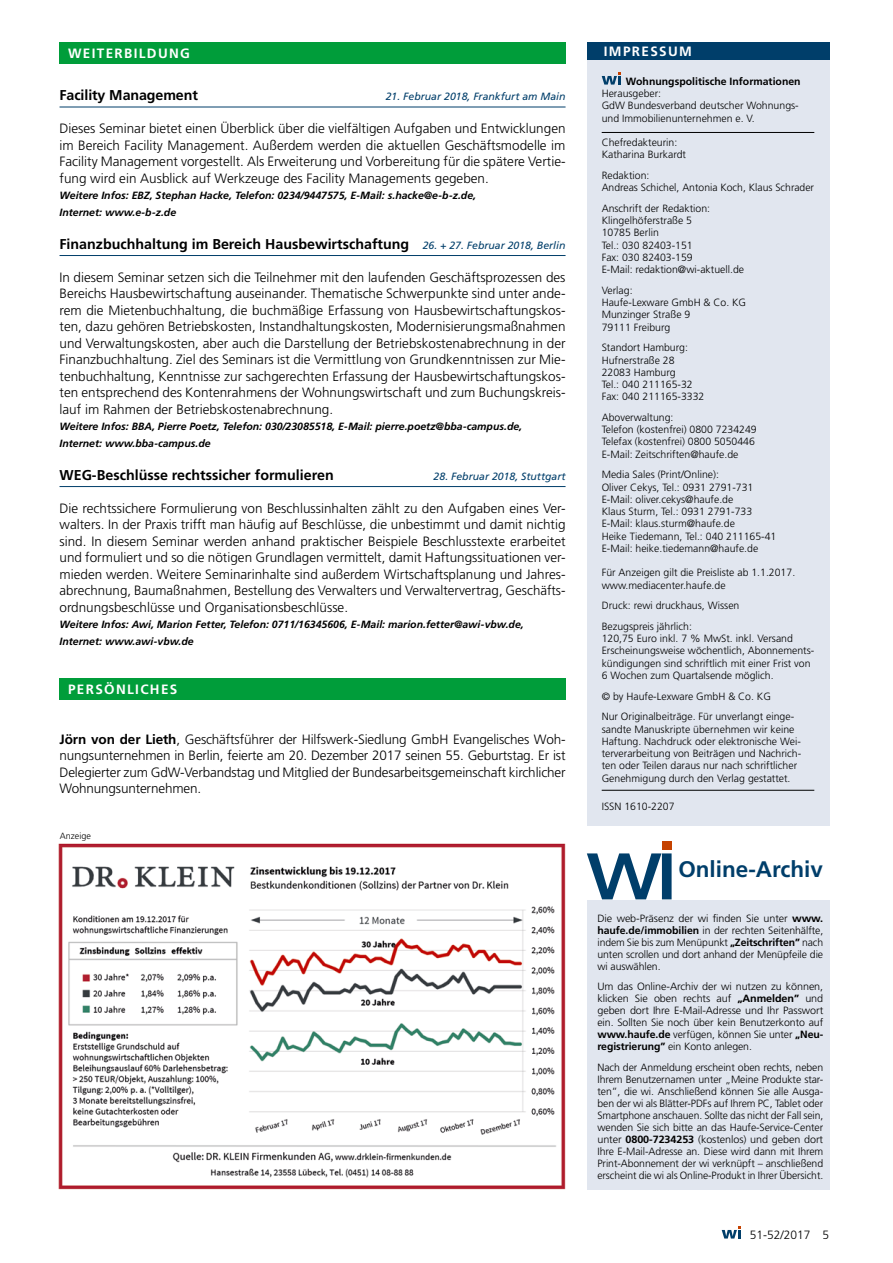
<style>
.page{position:relative;width:893px;height:1263px;background:#fff}
.page>*{position:absolute;margin:0;border:0;box-sizing:border-box;transform-origin:0 0}
.t1{font:700 22.5px "Frutiger";color:#003e6a}
.t2{font:700 14.25px "Frutiger";color:#000}
.t3{font:300 13.5px/16.5px "Frutiger";color:#000;text-align:justify}
.t4{font:700 13.5px "Frutiger";letter-spacing:.1em;color:#fff}
.t5{font:300 12px "Frutiger";color:#000}
.t6{font:300 10.5px/12.3px "Frutiger";color:#000}
.t7{font:italic 700 10.5px/16.5px "Frutiger";color:#000}
.t8{font:italic 10.5px "Frutiger";color:#003e6a}
.t9{font:700 10.5px "Frutiger";color:#000}
.t10{font:300 9px "Frutiger";color:#000}
.s1{font-weight:400;font-style:italic;font-size:10.5px;color:#003e6a}
.s2{font-weight:700}
</style>
<div class="page">
<div style="left:60px;top:43px;width:506px;height:21px;background:#009d3a"></div>
<div style="left:587px;top:43px;width:242px;height:783px;background:#e1e6ef"></div>
<hr style="left:602px;top:132px;width:212px;height:1px;background:#000">
<hr style="left:602px;top:790px;width:212px;height:1px;background:#000">
<div style="left:587px;top:43px;width:242px;height:17px;background:#003e6a"></div>
<svg style="left:602px;top:72px;width:19px;height:13px"></svg>
<img style="left:58px;top:843px;width:508px;height:347px">
<hr style="left:60px;top:107px;width:506px;height:1px;background:#003e6a">
<hr style="left:60px;top:255px;width:506px;height:1px;background:#003e6a">
<hr style="left:60px;top:486px;width:506px;height:1px;background:#003e6a">
<div style="left:587px;top:900px;width:242px;height:289px;background:#e1e6ef"></div>
<svg style="left:587px;top:853px;width:85px;height:46px"></svg>
<div style="left:662px;top:840px;width:10px;height:9px;background:#c54200"></div>
<div style="left:60px;top:678px;width:506px;height:21px;background:#009d3a"></div>
<svg style="left:722px;top:1226px;width:19px;height:12px"></svg>
<p class="t4" style="left:68px;top:46px;width:123px">WEITERBILDUNG</p>
<h2 class="t2" style="left:60px;top:87px;width:140px">Facility Management</h2>
<p class="t8" style="left:386px;top:91px;width:181px">21. Februar 2018, Frankfurt am Main</p>
<p class="t3" style="left:60px;top:121px;width:508px">Dieses Seminar bietet einen Überblick über die vielfältigen Aufgaben und Entwicklungen im Bereich Facility Management. Außerdem werden die aktuellen Geschäftsmodelle im Facility Management vorgestellt. Als Erweiterung und Vorbereitung für die spätere Vertie&shy;fung wird ein Ausblick auf Werkzeuge des Facility Managements gegeben.</p>
<p class="t7" style="left:60px;top:187px;width:418px">Weitere Infos: EBZ, Stephan Hacke, Telefon: 0234/9447575, E-Mail: s.hacke@e-b-z.de,<br>Internet: www.e-b-z.de</p>
<h2 class="t2" style="left:60px;top:235px;width:507px">Finanzbuchhaltung im Bereich Hausbewirtschaftung <span class="s1">26. + 27. Februar 2018, Berlin</span></h2>
<p class="t3" style="left:60px;top:269px;width:508px">In diesem Seminar setzen sich die Teilnehmer mit den laufenden Geschäftsprozessen des Bereichs Hausbewirtschaftung auseinander. Thematische Schwerpunkte sind unter ande&shy;rem die Mietenbuchhaltung, die buchmäßige Erfassung von Hausbewirtschaftungskos&shy;ten, dazu gehören Betriebskosten, Instandhaltungskosten, Modernisierungsmaßnahmen und Verwaltungskosten, aber auch die Darstellung der Betriebskostenabrechnung in der Finanzbuchhaltung. Ziel des Seminars ist die Vermittlung von Grundkenntnissen zur Mie&shy;tenbuchhaltung, Kenntnisse zur sachgerechten Erfassung der Hausbewirtschaftungskos&shy;ten entsprechend des Kontenrahmens der Wohnungswirtschaft und zum Buchungskreis&shy;lauf im Rahmen der Betriebskostenabrechnung.</p>
<p class="t7" style="left:60px;top:418px;width:464px">Weitere Infos: BBA, Pierre Poetz, Telefon: 030/23085518, E-Mail: pierre.poetz@bba-campus.de,<br>Internet: www.bba-campus.de</p>
<h2 class="t2" style="left:60px;top:466px;width:276px">WEG-Beschlüsse rechtssicher formulieren</h2>
<p class="t8" style="left:434px;top:470px;width:133px">28. Februar 2018, Stuttgart</p>
<p class="t3" style="left:60px;top:500px;width:508px">Die rechtssichere Formulierung von Beschlussinhalten zählt zu den Aufgaben eines Ver&shy;walters. In der Praxis trifft man häufig auf Beschlüsse, die unbestimmt und damit nichtig sind. In diesem Seminar werden anhand praktischer Beispiele Beschlusstexte erarbeitet und formuliert und so die nötigen Grundlagen vermittelt, damit Haftungssituationen ver&shy;mieden werden. Weitere Seminarinhalte sind außerdem Wirtschaftsplanung und Jahres&shy;abrechnung, Baumaßnahmen, Bestellung des Verwalters und Verwaltervertrag, Geschäfts&shy;ordnungsbeschlüsse und Organisationsbeschlüsse.</p>
<p class="t7" style="left:60px;top:616px;width:466px">Weitere Infos: Awi, Marion Fetter, Telefon: 0711/16345606, E-Mail: marion.fetter@awi-vbw.de,<br>Internet: www.awi-vbw.de</p>
<p class="t4" style="left:68px;top:681px;width:111px">PERSÖNLICHES</p>
<p class="t3" style="left:60px;top:731px;width:508px"><span class="s2">Jörn von der Lieth</span>, Geschäftsführer der Hilfswerk-Siedlung GmbH Evangelisches Woh&shy;nungsunternehmen in Berlin, feierte am 20. Dezember 2017 seinen 55. Geburtstag. Er ist Delegierter zum GdW-Verbandstag und Mitglied der Bundesarbeitsgemeinschaft kirchlicher Wohnungsunternehmen.</p>
<p class="t10" style="left:60px;top:831px;width:33px">Anzeige</p>
<p class="t4" style="left:604px;top:43px;width:90px">IMPRESSUM</p>
<p class="t9" style="left:626px;top:75px;width:176px">Wohnungspolitische Informationen</p>
<p class="t6" style="left:602px;top:87px;width:198px">Herausgeber:<br>GdW Bundesverband deutscher Wohnungs&shy;und Immobilienunternehmen e. V.</p>
<p class="t6" style="left:602px;top:136px;width:86px">Chefredakteurin:<br>Katharina Burkardt</p>
<p class="t6" style="left:602px;top:169px;width:214px">Redaktion:<br>Andreas Schichel, Antonia Koch, Klaus Schrader</p>
<p class="t6" style="left:602px;top:202px;width:144px">Anschrift der Redaktion:<br>Klingelhöferstraße 5<br>10785 Berlin<br>Tel.: 030 82403-151<br>Fax: 030 82403-159<br>E-Mail: redaktion@wi-aktuell.de</p>
<p class="t6" style="left:602px;top:284px;width:146px">Verlag:<br>Haufe-Lexware GmbH &amp; Co. KG<br>Munzinger Straße 9<br>79111 Freiburg</p>
<p class="t6" style="left:602px;top:342px;width:104px">Standort Hamburg:<br>Hufnerstraße 28<br>22083 Hamburg<br>Tel.: 040 211165-32<br>Fax: 040 211165-3332</p>
<p class="t6" style="left:602px;top:411px;width:157px">Aboverwaltung:<br>Telefon (kostenfrei) 0800 7234249<br>Telefax (kostenfrei) 0800 5050446<br>E-Mail: Zeitschriften@haufe.de</p>
<p class="t6" style="left:602px;top:469px;width:176px">Media Sales (Print/Online):<br>Oliver Cekys, Tel.: 0931 2791-731<br>E-Mail: oliver.cekys@haufe.de<br>Klaus Sturm, Tel.: 0931 2791-733<br>E-Mail: klaus.sturm@haufe.de<br>Heike Tiedemann, Tel.: 040 211165-41<br>E-Mail: heike.tiedemann@haufe.de</p>
<p class="t6" style="left:602px;top:567px;width:195px">Für Anzeigen gilt die Preisliste ab 1.1.2017. www.mediacenter.haufe.de</p>
<p class="t6" style="left:602px;top:595px;width:139px;line-height:20.7px">Druck: rewi druckhaus, Wissen<br>Bezugspreis jährlich:</p>
<p class="t6" style="left:602px;top:633px;width:214px">120,75 Euro inkl. 7 % MwSt. inkl. Versand Erscheinungsweise wöchentlich, Abonnements&shy;kündigungen sind schriftlich mit einer Frist von 6 Wochen zum Quartalsende möglich.</p>
<p class="t6" style="left:602px;top:686px;width:194px;line-height:20.7px">© by Haufe-Lexware GmbH &amp; Co. KG<br>Nur Originalbeiträge. Für unverlangt einge-</p>
<p class="t6" style="left:602px;top:723px;width:201px">sandte Manuskripte übernehmen wir keine Haftung. Nachdruck oder elektronische Wei&shy;terverarbeitung von Beiträgen und Nachrich&shy;ten oder Teilen daraus nur nach schriftlicher Genehmigung durch den Verlag gestattet.</p>
<p class="t6" style="left:602px;top:800px;width:74px">ISSN 1610-2207</p>
<h1 class="t1" style="left:678px;top:855px;width:146px">Online-Archiv</h1>
<p class="t6" style="left:597px;top:912px;width:227px;text-align:justify">Die web-Präsenz der wi finden Sie unter <span class="s2">www. haufe.de/immobilien</span> in der rechten Seitenhälfte, indem Sie bis zum Menüpunkt <span class="s2">„Zeitschriften”</span> nach unten scrollen und dort anhand der Menüpfeile die wi auswählen.</p>
<p class="t6" style="left:597px;top:981px;width:227px;text-align:justify">Um das Online-Archiv der wi nutzen zu können, klicken Sie oben rechts auf <span class="s2">„Anmelden”</span> und geben dort Ihre E-Mail-Adresse und Ihr Passwort ein. Sollten Sie noch über kein Benutzerkonto auf <span class="s2">www.haufe.de</span> verfügen, können Sie unter <span class="s2">„Neu&shy;registrierung”</span> ein Konto anlegen.</p>
<p class="t6" style="left:597px;top:1061px;width:227px;text-align:justify">Nach der Anmeldung erscheint oben rechts, neben Ihrem Benutzernamen unter „Meine Produkte star&shy;ten”, die wi. Anschließend können Sie alle Ausga&shy;ben der wi als Blätter-PDFs auf Ihrem PC, Tablet oder Smartphone anschauen. Sollte das nicht der Fall sein, wenden Sie sich bitte an das Haufe-Service-Center unter <span class="s2">0800-7234253</span> (kostenlos) und geben dort Ihre E-Mail-Adresse an. Diese wird dann mit Ihrem Print-Abonnement der wi verknüpft – anschließend erscheint die wi als Online-Produkt in Ihrer Übersicht.</p>
<p class="t5" style="left:750px;top:1227px;width:81px">51-52/2017 5</p>
</div>
